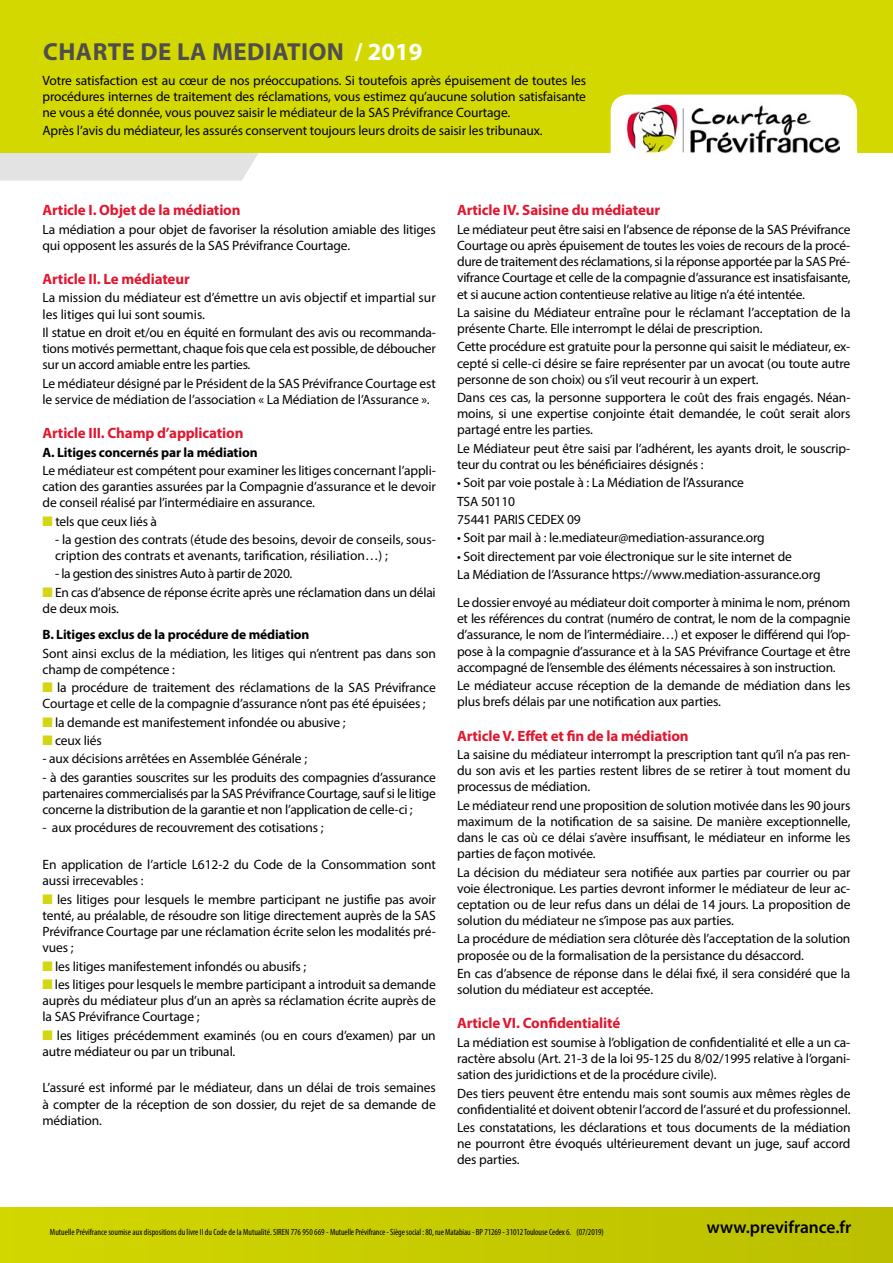
<style>
.page{position:relative;width:893px;height:1263px;background:#fff}
.page>*{position:absolute;margin:0;border:0;box-sizing:border-box;transform-origin:0 0}
.t1{font:700 24.75px "Myriad Pro";letter-spacing:.02em;color:#504e4d}
.t2{font:600 17.4px "Myriad Pro";color:#000}
.t3{font:700 15px "Myriad Pro";letter-spacing:-.01em;color:#e2162f}
.t4{font:13.5px/16.2px "Myriad Pro";letter-spacing:-.01em;color:#000}
.t5{font:700 13.5px "Myriad Pro";letter-spacing:-.01em;color:#000}
.t6{font:13.5px "Myriad Pro";letter-spacing:-.03em;color:#000}
.t7{font:condensed 9px "Myriad Pro";letter-spacing:-.01em;color:#000}
.s1{color:#fff}
.s2{color:#d3d611}
</style>
<div class="page">
<div style="left:0;top:153px;width:258px;height:28px;background:#e3e3e3"></div>
<div style="left:0;top:0;width:893px;height:153px;background:#d3d800"></div>
<div style="left:611px;top:94px;width:246px;height:84px;background:#fff;border-radius:17px"></div>
<img style="left:626px;top:104px;width:214px;height:50px">
<div style="left:0;top:1207px;width:893px;height:56px;background:#c6cb00"></div>
<h1 class="t1" style="left:43px;top:35px;width:381px">CHARTE DE LA MEDIATION <span class="s1">/ 2019</span></h1>
<p class="t4" style="left:43px;top:72px;width:545px;text-align:justify">Votre satisfaction est au cœur de nos préoccupations. Si toutefois après épuisement de toutes les procédures internes de traitement des réclamations, vous estimez qu’aucune solution satisfaisante ne vous a été donnée, vous pouvez saisir le médiateur de la SAS Prévifrance Courtage.</p>
<p class="t4" style="left:43px;top:122px;width:502px">Après l’avis du médiateur, les assurés conservent toujours leurs droits de saisir les tribunaux.</p>
<p class="t3" style="left:43px;top:201px;width:200px">Article I. Objet de la médiation</p>
<p class="t4" style="left:43px;top:221px;width:395px">La médiation a pour objet de favoriser la résolution amiable des litiges qui opposent les assurés de la SAS Prévifrance Courtage.</p>
<p class="t3" style="left:43px;top:269px;width:149px">Article II. Le médiateur</p>
<p class="t4" style="left:43px;top:290px;width:395px">La mission du médiateur est d’émettre un avis objectif et impartial sur les litiges qui lui sont soumis.</p>
<p class="t4" style="left:43px;top:324px;width:395px;text-align:justify">Il statue en droit et/ou en équité en formulant des avis ou recommanda&shy;tions motivés permettant, chaque fois que cela est possible, de déboucher sur un accord amiable entre les parties.</p>
<p class="t4" style="left:43px;top:375px;width:395px">Le médiateur désigné par le Président de la SAS Prévifrance Courtage est le service de médiation de l’association « La Médiation de l’Assurance ».</p>
<p class="t3" style="left:43px;top:423px;width:202px">Article III. Champ d’application</p>
<p class="t5" style="left:43px;top:443px;width:217px">A. Litiges concernés par la médiation</p>
<p class="t4" style="left:43px;top:462px;width:395px;text-align:justify">Le médiateur est compétent pour examiner les litiges concernant l’appli&shy;cation des garanties assurées par la Compagnie d’assurance et le devoir de conseil réalisé par l’intermédiaire en assurance.</p>
<p class="t4" style="left:43px;top:513px;width:116px"><span class="s2">■</span> tels que ceux liés à</p>
<p class="t4" style="left:55px;top:531px;width:382px">- la gestion des contrats (étude des besoins, devoir de conseils, sous&shy;cription des contrats et avenants, tarification, résiliation…) ;</p>
<p class="t6" style="left:55px;top:566px;width:239px">- la gestion des sinistres Auto à partir de 2020.</p>
<p class="t4" style="left:43px;top:584px;width:395px"><span class="s2">■</span> En cas d’absence de réponse écrite après une réclamation dans un délai de deux mois.</p>
<p class="t5" style="left:43px;top:626px;width:268px">B. Litiges exclus de la procédure de médiation</p>
<p class="t4" style="left:43px;top:645px;width:395px">Sont ainsi exclus de la médiation, les litiges qui n’entrent pas dans son champ de compétence :</p>
<p class="t4" style="left:43px;top:679px;width:395px"><span class="s2">■</span> la procédure de traitement des réclamations de la SAS Prévifrance<br>Courtage et celle de la compagnie d’assurance n’ont pas été épuisées ;</p>
<p class="t4" style="left:43px;top:714px;width:305px"><span class="s2">■</span> la demande est manifestement infondée ou abusive ;</p>
<p class="t4" style="left:43px;top:732px;width:61px"><span class="s2">■</span> ceux liés</p>
<p class="t4" style="left:43px;top:750px;width:266px">- aux décisions arrêtées en Assemblée Générale ;</p>
<p class="t4" style="left:43px;top:769px;width:395px;text-align:justify">- à des garanties souscrites sur les produits des compagnies d’assurance partenaires commercialisés par la SAS Prévifrance Courtage, sauf si le litige concerne la distribution de la garantie et non l’application de celle-ci ;</p>
<p class="t4" style="left:43px;top:820px;width:282px">- aux procédures de recouvrement des cotisations ;</p>
<p class="t4" style="left:43px;top:856px;width:395px">En application de l’article L612-2 du Code de la Consommation sont aussi irrecevables :</p>
<p class="t4" style="left:43px;top:891px;width:395px;text-align:justify"><span class="s2">■</span> les litiges pour lesquels le membre participant ne justifie pas avoir tenté, au préalable, de résoudre son litige directement auprès de la SAS Prévifrance Courtage par une réclamation écrite selon les modalités pré&shy;vues ;</p>
<p class="t4" style="left:43px;top:958px;width:265px"><span class="s2">■</span> les litiges manifestement infondés ou abusifs ;</p>
<p class="t4" style="left:43px;top:976px;width:395px;text-align:justify"><span class="s2">■</span> les litiges pour lesquels le membre participant a introduit sa demande auprès du médiateur plus d’un an après sa réclamation écrite auprès de la SAS Prévifrance Courtage ;</p>
<p class="t4" style="left:43px;top:1027px;width:395px"><span class="s2">■</span> les litiges précédemment examinés (ou en cours d’examen) par un autre médiateur ou par un tribunal.</p>
<p class="t4" style="left:43px;top:1080px;width:395px;text-align:justify">L’assuré est informé par le médiateur, dans un délai de trois semaines à compter de la réception de son dossier, du rejet de sa demande de médiation.</p>
<p class="t3" style="left:457px;top:201px;width:205px">Article IV. Saisine du médiateur</p>
<p class="t4" style="left:457px;top:221px;width:395px;text-align:justify">Le médiateur peut être saisi en l’absence de réponse de la SAS Prévifrance Courtage ou après épuisement de toutes les voies de recours de la procé&shy;dure de traitement des réclamations, si la réponse apportée par la SAS Pré&shy;vifrance Courtage et celle de la compagnie d’assurance est insatisfaisante, et si aucune action contentieuse relative au litige n’a été intentée.</p>
<p class="t4" style="left:457px;top:304px;width:395px">La saisine du Médiateur entraîne pour le réclamant l’acceptation de la présente Charte. Elle interrompt le délai de prescription.</p>
<p class="t4" style="left:457px;top:338px;width:395px;text-align:justify">Cette procédure est gratuite pour la personne qui saisit le médiateur, ex&shy;cepté si celle-ci désire se faire représenter par un avocat (ou toute autre personne de son choix) ou s’il veut recourir à un expert.</p>
<p class="t4" style="left:457px;top:389px;width:395px;text-align:justify">Dans ces cas, la personne supportera le coût des frais engagés. Néan&shy;moins, si une expertise conjointe était demandée, le coût serait alors partagé entre les parties.</p>
<p class="t4" style="left:457px;top:440px;width:395px">Le Médiateur peut être saisi par l’adhérent, les ayants droit, le souscrip&shy;teur du contrat ou les bénéficiaires désignés :</p>
<p class="t4" style="left:457px;top:473px;width:288px;line-height:18.3px">• Soit par voie postale à : La Médiation de l’Assurance<br>TSA 50110<br>75441 PARIS CEDEX 09</p>
<p class="t4" style="left:457px;top:529px;width:309px">• Soit par mail à : le.mediateur@mediation-assurance.org</p>
<p class="t4" style="left:457px;top:547px;width:365px;line-height:18.3px">• Soit directement par voie électronique sur le site internet de<br>La Médiation de l’Assurance https://www.mediation-assurance.org</p>
<p class="t4" style="left:457px;top:594px;width:395px;text-align:justify">Le dossier envoyé au médiateur doit comporter à minima le nom, prénom et les références du contrat (numéro de contrat, le nom de la compagnie d’assurance, le nom de l’intermédiaire…) et exposer le différend qui l’op&shy;pose à la compagnie d’assurance et à la SAS Prévifrance Courtage et être accompagné de l’ensemble des éléments nécessaires à son instruction.</p>
<p class="t4" style="left:457px;top:677px;width:395px">Le médiateur accuse réception de la demande de médiation dans les plus brefs délais par une notification aux parties.</p>
<p class="t3" style="left:457px;top:726px;width:233px">Article V. Effet et fin de la médiation</p>
<p class="t4" style="left:457px;top:746px;width:395px;text-align:justify">La saisine du médiateur interrompt la prescription tant qu’il n’a pas ren&shy;du son avis et les parties restent libres de se retirer à tout moment du processus de médiation.</p>
<p class="t4" style="left:457px;top:797px;width:395px;text-align:justify">Le médiateur rend une proposition de solution motivée dans les 90 jours maximum de la notification de sa saisine. De manière exceptionnelle, dans le cas où ce délai s’avère insuffisant, le médiateur en informe les parties de façon motivée.</p>
<p class="t4" style="left:457px;top:864px;width:395px;text-align:justify">La décision du médiateur sera notifiée aux parties par courrier ou par voie électronique. Les parties devront informer le médiateur de leur ac&shy;ceptation ou de leur refus dans un délai de 14 jours. La proposition de solution du médiateur ne s’impose pas aux parties.</p>
<p class="t4" style="left:457px;top:931px;width:395px">La procédure de médiation sera clôturée dès l’acceptation de la solution proposée ou de la formalisation de la persistance du désaccord.</p>
<p class="t4" style="left:457px;top:965px;width:395px">En cas d’absence de réponse dans le délai fixé, il sera considéré que la solution du médiateur est acceptée.</p>
<p class="t3" style="left:457px;top:1014px;width:165px">Article VI. Confidentialité</p>
<p class="t4" style="left:457px;top:1034px;width:395px;text-align:justify">La médiation est soumise à l’obligation de confidentialité et elle a un ca&shy;ractère absolu (Art. 21-3 de la loi 95-125 du 8/02/1995 relative à l’organi&shy;sation des juridictions et de la procédure civile).</p>
<p class="t4" style="left:457px;top:1085px;width:395px">Des tiers peuvent être entendu mais sont soumis aux mêmes règles de confidentialité et doivent obtenir l’accord de l’assuré et du professionnel.</p>
<p class="t4" style="left:457px;top:1119px;width:395px;text-align:justify">Les constatations, les déclarations et tous documents de la médiation ne pourront être évoqués ultérieurement devant un juge, sauf accord des parties.</p>
<p class="t7" style="left:50px;top:1227px;width:555px">Mutuelle Prévifrance soumise aux dispositions du livre II du Code de la Mutualité. SIREN 776 950 669 - Mutuelle Prévifrance - Siège social : 80, rue Matabiau - BP 71269 - 31012 Toulouse Cedex 6. (07/2019)</p>
<p class="t2" style="left:707px;top:1216px;width:146px">www.previfrance.fr</p>
</div>
